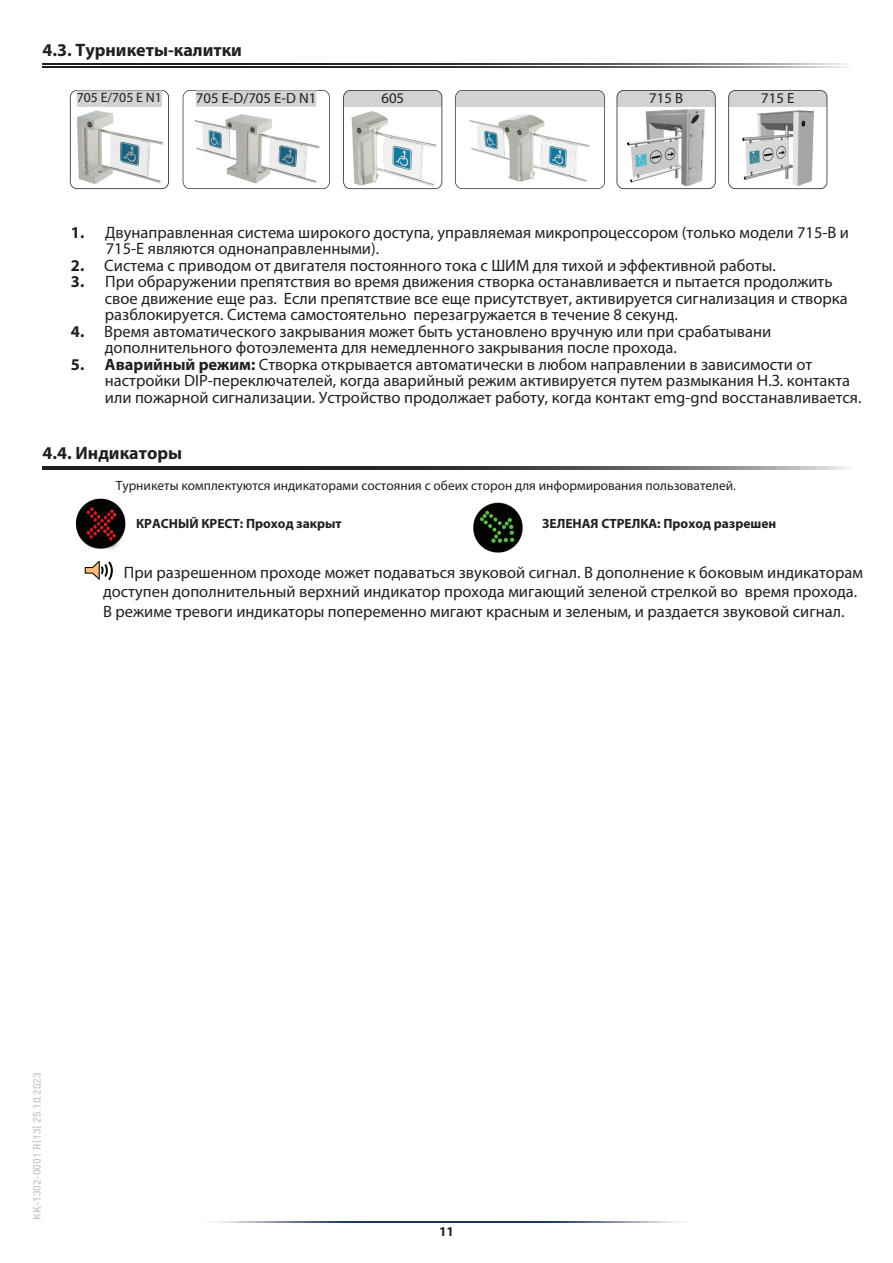
<style>
.page{position:relative;width:893px;height:1263px;background:#fff}
.page>*{position:absolute;margin:0;border:0;box-sizing:border-box;transform-origin:0 0}
.t1{font:700 18px "Myriad Pro";color:#231f20}
.t2{font:16.5px/16.5px "Myriad Pro";color:#231f20}
.t3{font:14.7px "Myriad Pro";color:#231f20}
.t4{font:13.65px "Myriad Pro";color:#231f20}
.t5{font:700 13.5px "Myriad Pro";color:#231f20}
.t6{font:13.35px "Myriad Pro";color:#231f20}
.t7{font:700 13.35px "Myriad Pro";color:#231f20}
.t8{font:500 10.5px "DI Nbek";color:#868c9c}
.s1{font-weight:700}
</style>
<div class="page">
<img style="left:213px;top:1221px;width:468px;height:1px">
<svg style="left:43px;top:466px;width:805px;height:1px"></svg>
<svg style="left:43px;top:469px;width:805px;height:1px"></svg>
<svg style="left:70px;top:90px;width:99px;height:99px"></svg>
<div style="left:77px;top:90px;width:85px;height:17px;background:#d1d2d4"></div>
<svg style="left:343px;top:90px;width:99px;height:99px"></svg>
<svg style="left:617px;top:90px;width:99px;height:99px"></svg>
<svg style="left:183px;top:90px;width:147px;height:99px"></svg>
<div style="left:196px;top:90px;width:120px;height:17px;background:#d1d2d4"></div>
<svg style="left:455px;top:90px;width:150px;height:99px"></svg>
<svg style="left:728px;top:90px;width:99px;height:99px"></svg>
<img style="left:349px;top:110px;width:89px;height:77px">
<img style="left:467px;top:113px;width:123px;height:73px">
<img style="left:78px;top:110px;width:85px;height:77px">
<img style="left:189px;top:111px;width:132px;height:75px">
<svg style="left:85px;top:561px;width:28px;height:19px"></svg>
<img style="left:76px;top:498px;width:50px;height:52px">
<img style="left:473px;top:502px;width:50px;height:51px">
<svg style="left:43px;top:64px;width:805px;height:1px"></svg>
<svg style="left:43px;top:66px;width:805px;height:1px"></svg>
<p class="t1" style="left:43px;top:38px;width:201px">4.3. Турникеты-калитки</p>
<p class="t4" style="left:77px;top:89px;width:87px">705 E/705 E N1</p>
<p class="t3" style="left:196px;top:89px;width:122px">705 E-D/705 E-D N1</p>
<p class="t3" style="left:381px;top:89px;width:24px">605</p>
<p class="t3" style="left:649px;top:89px;width:35px">715 B</p>
<p class="t3" style="left:761px;top:89px;width:35px">715 E</p>
<p class="t2" style="left:106px;top:224px;width:745px;text-indent:-35px"><span class="s1">1.</span> Двунаправленная система широкого доступа, управляемая микропроцессором (только модели 715-B и<br>715-E являются однонаправленными).</p>
<p class="t2" style="left:71px;top:257px;width:706px"><span class="s1">2.</span> Система с приводом от двигателя постоянного тока с ШИМ для тихой и эффективной работы.</p>
<p class="t2" style="left:105px;top:273px;width:744px;text-indent:-34px"><span class="s1">3.</span> При обраружении препятствия во время движения створка останавливается и пытается продолжить свое движение еще раз. Если препятствие все еще присутствует, активируется сигнализация и створка разблокируется. Система самостоятельно перезагружается в течение 8 секунд.</p>
<p class="t2" style="left:105px;top:323px;width:668px;text-indent:-34px"><span class="s1">4.</span> Время автоматического закрывания может быть установлено вручную или при срабатывани дополнительного фотоэлемента для немедленного закрывания после прохода.</p>
<p class="t2" style="left:105px;top:356px;width:758px;text-indent:-34px"><span class="s1">5. Аварийный режим:</span> Створка открывается автоматически в любом направлении в зависимости от настройки DIP-переключателей, когда аварийный режим активируется путем размыкания Н.З. контакта или пожарной сигнализации. Устройство продолжает работу, когда контакт emg-gnd восстанавливается.</p>
<p class="t1" style="left:43px;top:441px;width:141px">4.4. Индикаторы</p>
<p class="t6" style="left:116px;top:477px;width:622px">Турникеты комплектуются индикаторами состояния с обеих сторон для информирования пользователей.</p>
<p class="t7" style="left:136px;top:514px;width:207px">КРАСНЫЙ КРЕСТ: Проход закрыт</p>
<p class="t7" style="left:542px;top:514px;width:235px">ЗЕЛЕНАЯ СТРЕЛКА: Проход разрешен</p>
<p class="t2" style="left:103px;top:562px;width:761px;line-height:19.8px;text-indent:21px">При разрешенном проходе может подаваться звуковой сигнал. В дополнение к боковым индикаторам доступен дополнительный верхний индикатор прохода мигающий зеленой стрелкой во время прохода.<br>В режиме тревоги индикаторы попеременно мигают красным и зеленым, и раздается звуковой сигнал.</p>
<p class="t8" style="left:30px;top:1220px;width:149px;rotate:-90deg">KK-1302-0001 R(13) 25.10.2023</p>
<p class="t5" style="left:439px;top:1222px;width:16px">11</p>
</div>
